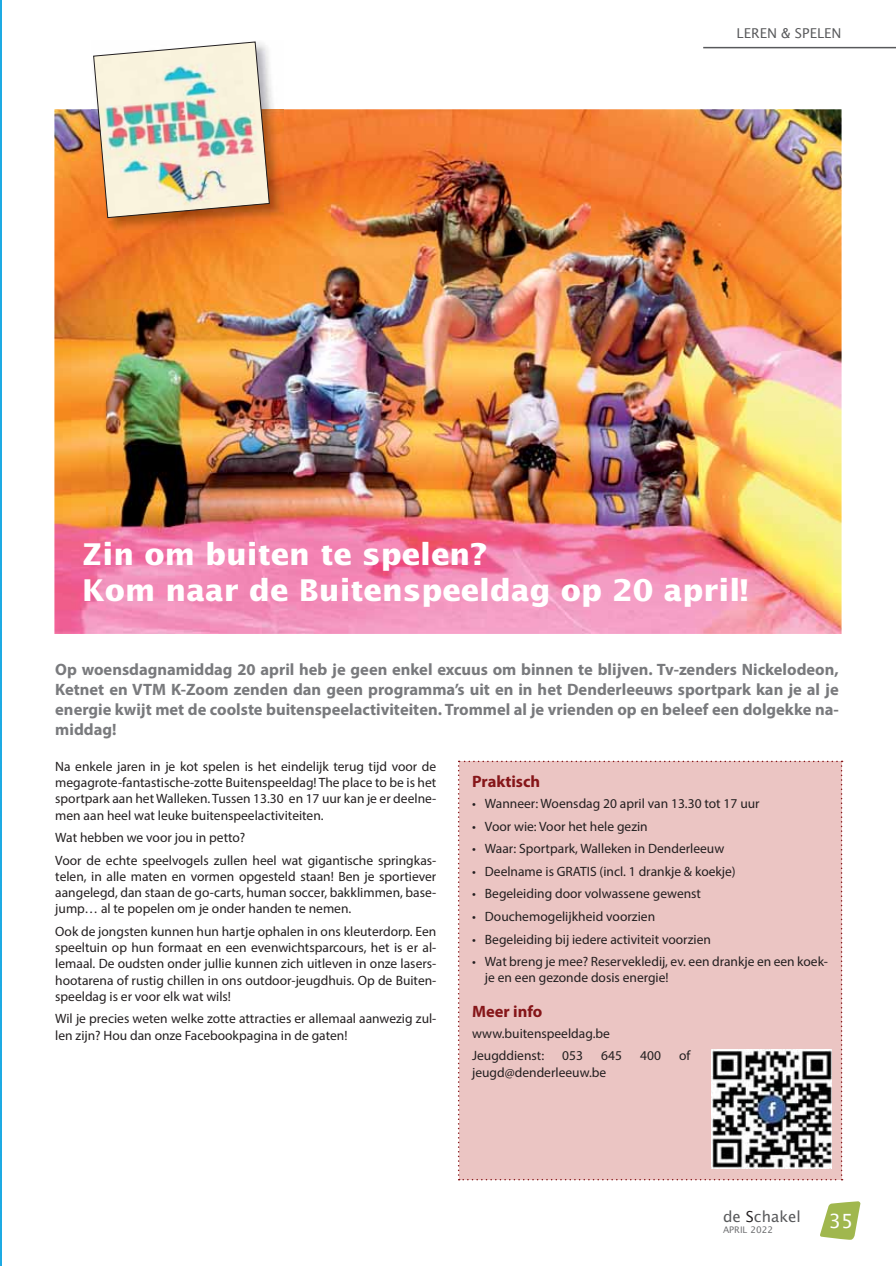
<style>
.page{position:relative;width:896px;height:1266px;background:#fff}
.page>*{position:absolute;margin:0;border:0;box-sizing:border-box;transform-origin:0 0}
.t1{font:700 30px/36px "Lucida Sans Std";color:#fff}
.t2{font:19.5px "Lucida Sans Std";color:#fff}
.t3{font:700 16.5px/19.8px "Myriad Pro";color:#797a7d;text-align:justify}
.t4{font:700 16.5px "Myriad Pro";color:#861619}
.t5{font:15.15px "Lucida Sans Std";color:#58595b}
.t6{font:13.5px/16.2px "Myriad Pro";color:#231f20}
.t7{font:13.5px "Lucida Sans Std";color:#58595b}
.t8{font:9px "Lucida Sans Std";color:#6d6e70}
.s1{color:#231f20}
</style>
<div class="page">
<hr style="left:703px;top:47px;width:192px;height:1px;background:#58595b">
<svg style="left:820px;top:1201px;width:40px;height:38px"></svg>
<img style="left:0;top:0;width:1px;height:1265px">
<img style="left:54px;top:109px;width:787px;height:525px">
<img style="left:92px;top:79px;width:192px;height:153px">
<img style="left:93px;top:41px;width:177px;height:177px">
<div style="left:458px;top:760px;width:384px;height:420px;background:#ebc5c3"></div>
<img style="left:711px;top:1049px;width:120px;height:119px">
<p class="t7" style="left:736px;top:25px;width:106px">LEREN &amp; SPELEN</p>
<h1 class="t1" style="left:82px;top:537px;width:667px">Zin om buiten te spelen?<br>Kom naar de Buitenspeeldag op 20 april!</h1>
<p class="t3" style="left:55px;top:661px;width:784px">Op woensdagnamiddag 20 april heb je geen enkel excuus om binnen te blijven. Tv-zenders Nickelodeon, Ketnet en VTM K-Zoom zenden dan geen programma’s uit en in het Denderleeuws sportpark kan je al je energie kwijt met de coolste buitenspeelactiviteiten. Trommel al je vrienden op en beleef een dolgekke na&shy;middag!</p>
<p class="t6" style="left:55px;top:759px;width:382px;text-align:justify">Na enkele jaren in je kot spelen is het eindelijk terug tijd voor de megagrote-fantastische-zotte Buitenspeeldag! The place to be is het sportpark aan het Walleken. Tussen 13.30 en 17 uur kan je er deelne&shy;men aan heel wat leuke buitenspeelactiviteiten.</p>
<p class="t6" style="left:55px;top:827px;width:382px;line-height:22.5px">Wat hebben we voor jou in petto?<br>Voor de echte speelvogels zullen heel wat gigantische springkas-</p>
<p class="t6" style="left:55px;top:869px;width:382px;text-align:justify">telen, in alle maten en vormen opgesteld staan! Ben je sportiever aangelegd, dan staan de go-carts, human soccer, bakklimmen, base&shy;jump… al te popelen om je onder handen te nemen.</p>
<p class="t6" style="left:55px;top:924px;width:382px;text-align:justify">Ook de jongsten kunnen hun hartje ophalen in ons kleuterdorp. Een speeltuin op hun formaat en een evenwichtsparcours, het is er al&shy;lemaal. De oudsten onder jullie kunnen zich uitleven in onze lasers&shy;hootarena of rustig chillen in ons outdoor-jeugdhuis. Op de Buiten&shy;speeldag is er voor elk wat wils!</p>
<p class="t6" style="left:55px;top:1012px;width:382px">Wil je precies weten welke zotte attracties er allemaal aanwezig zul&shy;len zijn? Hou dan onze Facebookpagina in de gaten!</p>
<p class="t4" style="left:472px;top:775px;width:70px">Praktisch</p>
<p class="t6" style="left:472px;top:796px;width:289px">• Wanneer: Woensdag 20 april van 13.30 tot 17 uur</p>
<p class="t6" style="left:472px;top:819px;width:177px">• Voor wie: Voor het hele gezin</p>
<p class="t6" style="left:472px;top:841px;width:254px">• Waar: Sportpark, Walleken in Denderleeuw</p>
<p class="t6" style="left:472px;top:864px;width:265px">• Deelname is GRATIS (incl. 1 drankje &amp; koekje)</p>
<p class="t6" style="left:472px;top:887px;width:230px">• Begeleiding door volwassene gewenst</p>
<p class="t6" style="left:472px;top:909px;width:184px">• Douchemogelijkheid voorzien</p>
<p class="t6" style="left:472px;top:932px;width:240px">• Begeleiding bij iedere activiteit voorzien</p>
<p class="t6" style="left:485px;top:954px;width:344px;text-indent:-13px">• Wat breng je mee? Reservekledij, ev. een drankje en een koek&shy;je en een gezonde dosis energie!</p>
<p class="t4" style="left:472px;top:1005px;width:72px">Meer info</p>
<p class="t6" style="left:472px;top:1023px;width:139px;line-height:22.5px">www.buitenspeeldag.be<br>Jeugddienst:</p>
<p class="t6" style="left:562px;top:1049px;width:22px">053</p>
<p class="t6" style="left:601px;top:1049px;width:22px">645</p>
<p class="t6" style="left:640px;top:1049px;width:22px">400</p>
<p class="t6" style="left:679px;top:1049px;width:13px">of</p>
<p class="t6" style="left:472px;top:1065px;width:136px">jeugd@denderleeuw.be</p>
<p class="t5" style="left:723px;top:1208px;width:79px">de <span class="s1">S</span>chakel</p>
<p class="t8" style="left:723px;top:1224px;width:52px">APRIL 2022</p>
<h2 class="t2" style="left:828px;top:1209px;width:26px">35</h2>
</div>
